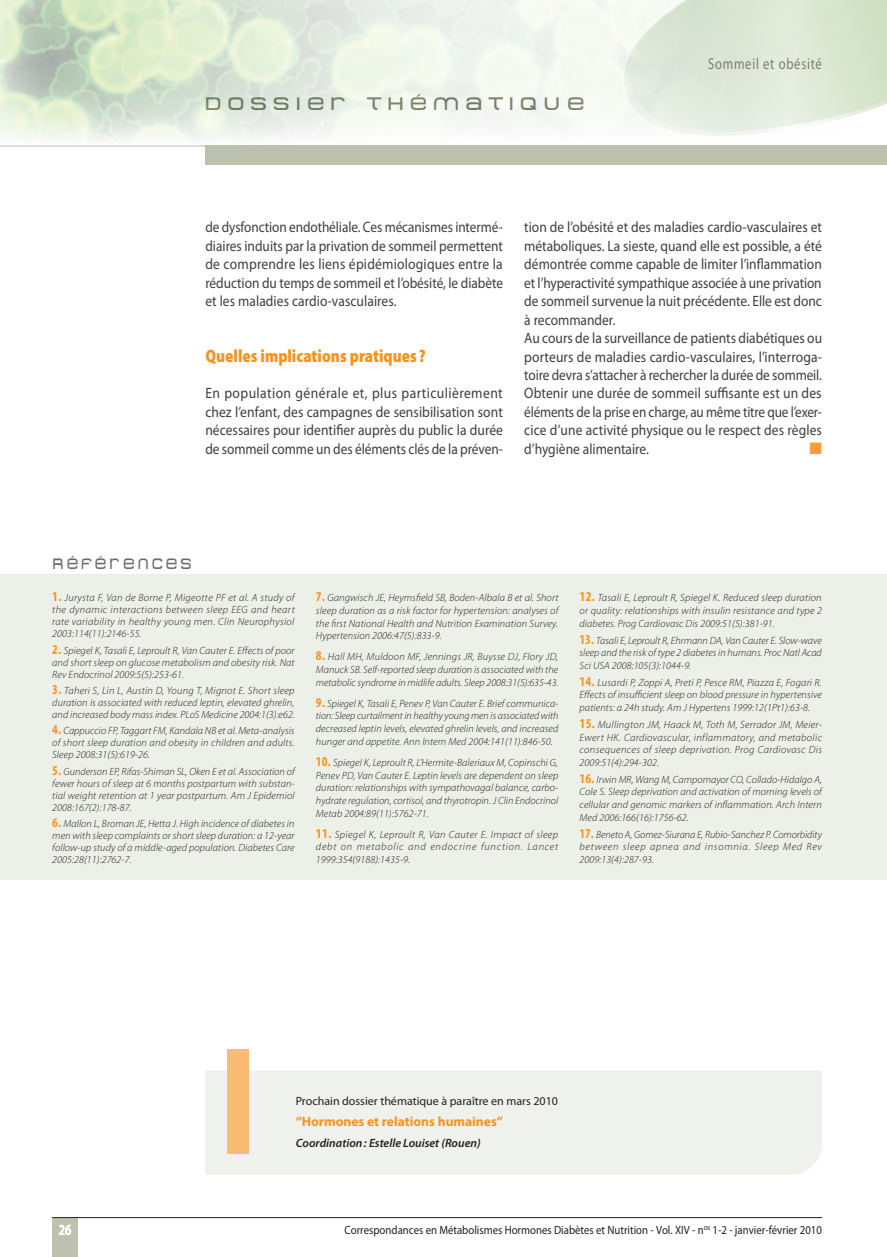
<style>
.page{position:relative;width:887px;height:1257px;background:#fff}
.page>*{position:absolute;margin:0;border:0;box-sizing:border-box;transform-origin:0 0}
._015-Inter_1{font:900 semi-condensed 18px "Myriad Pro";color:#f7931d;scale:.9 1}
.t1{font:18px "Metro DF";letter-spacing:.35em;color:#7b7e6e}
._015-texte{font:16.5px "Zapf Dingbats Std";color:#f89d33}
.t2{font:15.75px "Myriad Pro";letter-spacing:.06em;color:#7b7e6e;scale:.8 1}
._015-texte-2{font:15px/18.5px "Myriad Pro";color:#3e3e3f;text-align:justify;scale:.9 1}
._015-texte-3{font:15px/18.5px "Myriad Pro";color:#3e3e3f;text-align:justify;scale:.89 1}
._015-texte-4{font:15px/18.5px "Myriad Pro";color:#3e3e3f;text-align:justify;scale:.91 1}
._016-titre_référence{font:15px "Metro DF";letter-spacing:.31em;color:#6c6d70;scale:.8 1}
.A_I{font:700 13.5px "Myriad Pro";color:#f7931d}
.A_I-2{font:12px "Myriad Pro";color:#231f20;scale:.9 1}
.A_I-3{font:12px "Myriad Pro";color:#231f20}
.A_I-4{font:italic 600 12px "Myriad Pro";color:#231f20}
._049-réfs_texte{font:italic 300 10.5px/12.6px "Myriad Pro";letter-spacing:.01em;color:#231f20;text-align:justify}
.s1{font-weight:700;font-style:normal;font-stretch:condensed;font-size:13.5px;color:#f7931d}
</style>
<div class="page">
<div style="left:52px;top:1217px;width:26px;height:40px;background:#bdc2af"></div>
<svg style="left:58px;top:1224px;width:13px;height:11px"></svg>
<hr style="left:52px;top:1217px;width:770px;height:1px;background:#231f20">
<hr style="left:0;top:146px;width:887px;height:1px;background:#bdc2af">
<div style="left:205px;top:146px;width:682px;height:19px;background:#bdc2af"></div>
<div style="left:205px;top:1071px;width:617px;height:104px;background:#eff1ed"></div>
<div style="left:227px;top:1049px;width:22px;height:105px;background:#fcbb74"></div>
<div style="left:0;top:574px;width:887px;height:306px;background:#edefe9"></div>
<svg style="left:623px;top:0;width:264px;height:137px"></svg>
<h1 class="t1" style="left:205px;top:93px;width:381px">DOSSIER THÉMATIQUE</h1>
<h3 class="t2" style="left:708px;top:54px;width:144px">Sommeil et obésité</h3>
<p class="_015-texte-3" style="left:205px;top:218px;width:336px">de dysfonction endothéliale. Ces mécanismes intermé&shy;diaires induits par la privation de sommeil permettent de comprendre les liens épidémiologiques entre la réduction du temps de sommeil et l’obésité, le diabète et les maladies cardio-vasculaires.</p>
<p class="_015-Inter_1" style="left:205px;top:345px;width:247px">Quelles implications pratiques ?</p>
<p class="_015-texte-4" style="left:205px;top:384px;width:329px">En population générale et, plus particulièrement chez l’enfant, des campagnes de sensibilisation sont nécessaires pour identifier auprès du public la durée de sommeil comme un des éléments clés de la préven-</p>
<p class="_015-texte-2" style="left:524px;top:218px;width:332px">tion de l’obésité et des maladies cardio-vasculaires et métaboliques. La sieste, quand elle est possible, a été démontrée comme capable de limiter l’inflammation et l’hyperactivité sympathique associée à une privation de sommeil survenue la nuit précédente. Elle est donc à recommander.</p>
<p class="_015-texte-2" style="left:524px;top:328px;width:332px">Au cours de la surveillance de patients diabétiques ou porteurs de maladies cardio-vasculaires, l’interroga&shy;toire devra s’attacher à rechercher la durée de sommeil.<br>Obtenir une durée de sommeil suffisante est un des éléments de la prise en charge, au même titre que l’exer&shy;cice d’une activité physique ou le respect des règles d’hygiène alimentaire.</p>
<p class="_015-texte" style="left:809px;top:440px;width:14px">■</p>
<p class="_016-titre_référence" style="left:53px;top:555px;width:175px">RÉFÉRENCES</p>
<p class="_049-réfs_texte" style="left:52px;top:592px;width:244px;line-height:12px"><span class="s1">1.</span> Jurysta F, Van de Borne P, Migeotte PF et al. A study of the dynamic interactions between sleep EEG and heart rate variability in healthy young men. Clin Neurophysiol 2003:114(11):2146-55.</p>
<p class="_049-réfs_texte" style="left:52px;top:644px;width:244px;line-height:12px"><span class="s1">2.</span> Spiegel K, Tasali E, Leproult R, Van Cauter E. Effects of poor and short sleep on glucose metabolism and obesity risk. Nat Rev Endocrinol 2009:5(5):253-61.</p>
<p class="_049-réfs_texte" style="left:52px;top:685px;width:244px;line-height:12px"><span class="s1">3.</span> Taheri S, Lin L, Austin D, Young T, Mignot E. Short sleep duration is associated with reduced leptin, elevated ghrelin, and increased body mass index. PLoS Medicine 2004:1(3):e62.</p>
<p class="_049-réfs_texte" style="left:52px;top:725px;width:244px;line-height:12px"><span class="s1">4.</span> Cappuccio FP, Taggart FM, Kandala NB et al. Meta-analysis of short sleep duration and obesity in children and adults.<br>Sleep 2008:31(5):619-26.</p>
<p class="_049-réfs_texte" style="left:52px;top:765px;width:244px;line-height:12px"><span class="s1">5.</span> Gunderson EP, Rifas-Shiman SL, Oken E et al. Association of fewer hours of sleep at 6 months postpartum with substan&shy;tial weight retention at 1 year postpartum. Am J Epidemiol 2008:167(2):178-87.</p>
<p class="_049-réfs_texte" style="left:52px;top:818px;width:244px;line-height:12px"><span class="s1">6.</span> Mallon L, Broman JE, Hetta J. High incidence of diabetes in men with sleep complaints or short sleep duration: a 12-year follow-up study of a middle-aged population. Diabetes Care 2005:28(11):2762-7.</p>
<p class="_049-réfs_texte" style="left:316px;top:592px;width:244px"><span class="s1">7.</span> Gangwisch JE, Heymsfield SB, Boden-Albala B et al. Short sleep duration as a risk factor for hypertension: analyses of the first National Health and Nutrition Examination Survey.<br>Hypertension 2006:47(5):833-9.</p>
<p class="_049-réfs_texte" style="left:316px;top:651px;width:244px"><span class="s1">8.</span> Hall MH, Muldoon MF, Jennings JR, Buysse DJ, Flory JD, Manuck SB. Self-reported sleep duration is associated with the metabolic syndrome in midlife adults. Sleep 2008:31(5):635-43.</p>
<p class="_049-réfs_texte" style="left:316px;top:697px;width:244px"><span class="s1">9.</span> Spiegel K, Tasali E, Penev P, Van Cauter E. Brief communica&shy;tion: Sleep curtailment in healthy young men is associated with decreased leptin levels, elevated ghrelin levels, and increased hunger and appetite. Ann Intern Med 2004:141(11):846-50.</p>
<p class="_049-réfs_texte" style="left:316px;top:756px;width:244px"><span class="s1">10.</span> Spiegel K, Leproult R, L’Hermite-Baleriaux M, Copinschi G, Penev PD, Van Cauter E. Leptin levels are dependent on sleep duration: relationships with sympathovagal balance, carbo&shy;hydrate regulation, cortisol, and thyrotropin. J Clin Endocrinol Metab 2004:89(11):5762-71.</p>
<p class="_049-réfs_texte" style="left:316px;top:828px;width:244px"><span class="s1">11.</span> Spiegel K, Leproult R, Van Cauter E. Impact of sleep debt on metabolic and endocrine function. Lancet 1999:354(9188):1435-9.</p>
<p class="_049-réfs_texte" style="left:580px;top:592px;width:244px"><span class="s1">12.</span> Tasali E, Leproult R, Spiegel K. Reduced sleep duration or quality: relationships with insulin resistance and type 2 diabetes. Prog Cardiovasc Dis 2009:51(5):381-91.</p>
<p class="_049-réfs_texte" style="left:580px;top:634px;width:244px"><span class="s1">13.</span> Tasali E, Leproult R, Ehrmann DA, Van Cauter E. Slow-wave sleep and the risk of type 2 diabetes in humans. Proc Natl Acad Sci USA 2008:105(3):1044-9.</p>
<p class="_049-réfs_texte" style="left:580px;top:676px;width:244px"><span class="s1">14.</span> Lusardi P, Zoppi A, Preti P, Pesce RM, Piazza E, Fogari R.<br>Effects of insufficient sleep on blood pressure in hypertensive patients: a 24h study. Am J Hypertens 1999:12(1Pt1):63-8.</p>
<p class="_049-réfs_texte" style="left:580px;top:718px;width:244px"><span class="s1">15.</span> Mullington JM, Haack M, Toth M, Serrador JM, Meier-Ewert HK. Cardiovascular, inflammatory, and metabolic consequences of sleep deprivation. Prog Cardiovasc Dis 2009:51(4):294-302.</p>
<p class="_049-réfs_texte" style="left:580px;top:773px;width:244px"><span class="s1">16.</span> Irwin MR, Wang M, Campomayor CO, Collado-Hidalgo A, Cole S. Sleep deprivation and activation of morning levels of cellular and genomic markers of inflammation. Arch Intern Med 2006:166(16):1756-62.</p>
<p class="_049-réfs_texte" style="left:580px;top:828px;width:244px"><span class="s1">17.</span> Beneto A, Gomez-Siurana E, Rubio-Sanchez P. Comorbidity between sleep apnea and insomnia. Sleep Med Rev 2009:13(4):287-93.</p>
<p class="A_I-3" style="left:296px;top:1093px;width:264px">Prochain dossier thématique à paraître en mars 2010</p>
<p class="A_I" style="left:296px;top:1112px;width:209px">“Hormones et relations humaines”</p>
<p class="A_I-4" style="left:296px;top:1135px;width:186px">Coordination: Estelle Louiset (Rouen)</p>
<p class="A_I-2" style="left:345px;top:1222px;width:532px">Correspondances en Métabolismes Hormones Diabètes et Nutrition - Vol. XIV - n<sup>os</sup> 1-2 - janvier-février 2010</p>
</div>
